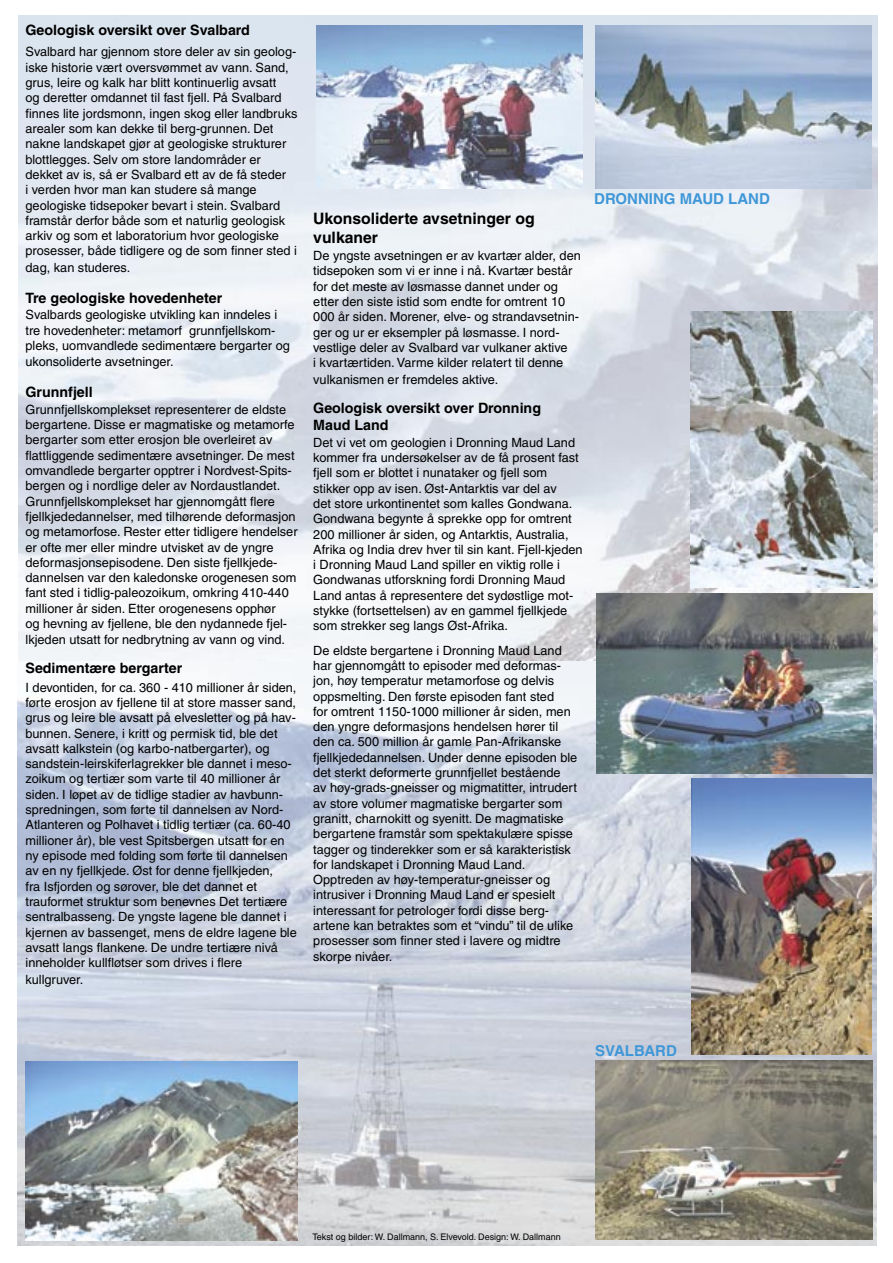
<style>
.page{position:relative;width:893px;height:1263px;background:#fff}
.page>*{position:absolute;margin:0;border:0;box-sizing:border-box;transform-origin:0 0}
.t1{font:700 15.75px "Helvetica";color:#000}
.t2{font:700 15px "Helvetica";color:#3f97d7}
.t3{font:700 14.25px "Helvetica";color:#000}
.t4{font:12.75px/15.3px "Helvetica";color:#000}
.t5{font:9px "Helvetica";color:#000}
</style>
<div class="page">
<img style="left:18px;top:15px;width:859px;height:1231px">
<img style="left:690px;top:311px;width:182px;height:276px">
<img style="left:596px;top:594px;width:277px;height:179px">
<img style="left:596px;top:1060px;width:276px;height:180px">
<img style="left:25px;top:1061px;width:273px;height:180px">
<img style="left:692px;top:778px;width:179px;height:277px">
<img style="left:595px;top:26px;width:277px;height:163px">
<img style="left:316px;top:26px;width:267px;height:163px">
<p class="t3" style="left:26px;top:21px;width:226px">Geologisk oversikt over Svalbard</p>
<p class="t4" style="left:26px;top:44px;width:272px">Svalbard har gjennom store deler av sin geolog-</p>
<p class="t4" style="left:26px;top:60px;width:274px">iske historie vært oversvømmet av vann. Sand, grus, leire og kalk har blitt kontinuerlig avsatt<br>og deretter omdannet til fast fjell. På Svalbard finnes lite jordsmonn, ingen skog eller landbruks arealer som kan dekke til berg-grunnen. Det nakne landskapet gjør at geologiske strukturer blottlegges. Selv om store landområder er dekket av is, så er Svalbard ett av de få steder<br>i verden hvor man kan studere så mange geologiske tidsepoker bevart i stein. Svalbard framstår derfor både som et naturlig geologisk arkiv og som et laboratorium hvor geologiske prosesser, både tidligere og de som finner sted i dag, kan studeres.</p>
<p class="t3" style="left:26px;top:289px;width:198px">Tre geologiske hovedenheter</p>
<p class="t4" style="left:26px;top:307px;width:266px">Svalbards geologiske utvikling kan inndeles i tre hovedenheter: metamorf grunnfjellskom&shy;pleks, uomvandlede sedimentære bergarter og ukonsoliderte avsetninger.</p>
<p class="t3" style="left:26px;top:383px;width:69px">Grunnfjell</p>
<p class="t4" style="left:26px;top:402px;width:274px">Grunnfjellskomplekset representerer de eldste bergartene. Disse er magmatiske og metamorfe bergarter som etter erosjon ble overleiret av flattliggende sedimentære avsetninger. De mest omvandlede bergarter opptrer i Nordvest-Spits&shy;bergen og i nordlige deler av Nordaustlandet.<br>Grunnfjellskomplekset har gjennomgått flere fjellkjededannelser, med tilhørende deformasjon og metamorfose. Rester etter tidligere hendelser er ofte mer eller mindre utvisket av de yngre deformasjonsepisodene. Den siste fjellkjede&shy;dannelsen var den kaledonske orogenesen som fant sted i tidlig-paleozoikum, omkring 410-440 millioner år siden. Etter orogenesens opphør<br>og hevning av fjellene, ble den nydannede fjel&shy;lkjeden utsatt for nedbrytning av vann og vind.</p>
<p class="t3" style="left:26px;top:660px;width:158px">Sedimentære bergarter</p>
<p class="t4" style="left:26px;top:679px;width:272px;text-align:justify">I devontiden, for ca. 360 - 410 millioner år siden, førte erosjon av fjellene til at store masser sand, grus og leire ble avsatt på elvesletter og på hav-</p>
<p class="t4" style="left:26px;top:725px;width:254px">bunnen. Senere, i kritt og permisk tid, ble det</p>
<p class="t4" style="left:26px;top:741px;width:268px">avsatt kalkstein (og karbo-natbergarter), og sandstein-leirskiferlagrekker ble dannet i meso-</p>
<p class="t4" style="left:26px;top:771px;width:256px">zoikum og tertiær som varte til 40 millioner år</p>
<p class="t4" style="left:26px;top:787px;width:273px">siden. I løpet av de tidlige stadier av havbunn&shy;spredningen, som førte til dannelsen av Nord-Atlanteren og Polhavet i tidlig tertiær (ca. 60-40 millioner år), ble vest Spitsbergen utsatt for en ny episode med folding som førte til dannelsen av en ny fjellkjede. Øst for denne fjellkjeden,<br>fra Isfjorden og sørover, ble det dannet et trauformet struktur som benevnes Det tertiære sentralbasseng. De yngste lagene ble dannet i kjernen av bassenget, mens de eldre lagene ble avsatt langs flankene. De undre tertiære nivå</p>
<p class="t4" style="left:26px;top:955px;width:218px">inneholder kullfløtser som drives i flere</p>
<p class="t4" style="left:26px;top:971px;width:59px">kullgruver.</p>
<p class="t1" style="left:313px;top:209px;width:223px">Ukonsoliderte avsetninger og</p>
<p class="t1" style="left:313px;top:228px;width:66px">vulkaner</p>
<p class="t4" style="left:313px;top:248px;width:269px">De yngste avsetningen er av kvartær alder, den tidsepoken som vi er inne i nå. Kvartær består for det meste av løsmasse dannet under og</p>
<p class="t4" style="left:313px;top:294px;width:267px">etter den siste istid som endte for omtrent 10<br>000 år siden. Morener, elve- og strandavsetnin&shy;ger og ur er eksempler på løsmasse. I nord&shy;vestlige deler av Svalbard var vulkaner aktive<br>i kvartærtiden. Varme kilder relatert til denne</p>
<p class="t4" style="left:313px;top:371px;width:187px">vulkanismen er fremdeles aktive.</p>
<p class="t3" style="left:313px;top:399px;width:229px">Geologisk oversikt over Dronning</p>
<p class="t3" style="left:313px;top:416px;width:77px">Maud Land</p>
<p class="t4" style="left:313px;top:434px;width:267px">Det vi vet om geologien i Dronning Maud Land kommer fra undersøkelser av de få prosent fast</p>
<p class="t4" style="left:313px;top:465px;width:271px">fjell som er blottet i nunataker og fjell som stikker opp av isen. Øst-Antarktis var del av<br>det store urkontinentet som kalles Gondwana.<br>Gondwana begynte å sprekke opp for omtrent 200 millioner år siden, og Antarktis, Australia, Afrika og India drev hver til sin kant. Fjell-kjeden i Dronning Maud Land spiller en viktig rolle i Gondwanas utforskning fordi Dronning Maud Land antas å representere det sydøstlige mot&shy;stykke (fortsettelsen) av en gammel fjellkjede som strekker seg langs Øst-Afrika.</p>
<p class="t4" style="left:313px;top:642px;width:266px">De eldste bergartene i Dronning Maud Land har gjennomgått to episoder med deformas&shy;jon, høy temperatur metamorfose og delvis oppsmelting. Den første episoden fant sted<br>for omtrent 1150-1000 millioner år siden, men den yngre deformasjons hendelsen hører til den ca. 500 million år gamle Pan-Afrikanske fjellkjededannelsen. Under denne episoden ble det sterkt deformerte grunnfjellet bestående<br>av høy-grads-gneisser og migmatitter, intrudert av store volumer magmatiske bergarter som granitt, charnokitt og syenitt. De magmatiske bergartene framstår som spektakulære spisse tagger og tinderekker som er så karakteristisk for landskapet i Dronning Maud Land.</p>
<p class="t4" style="left:313px;top:872px;width:238px">Opptreden av høy-temperatur-gneisser og</p>
<p class="t4" style="left:313px;top:887px;width:262px">intrusiver i Dronning Maud Land er spesielt interessant for petrologer fordi disse berg&shy;artene kan betraktes som et “vindu” til de ulike prosesser som finner sted i lavere og midtre skorpe nivåer.</p>
<p class="t2" style="left:594px;top:190px;width:177px">DRONNING MAUD LAND</p>
<p class="t2" style="left:595px;top:1041px;width:83px">SVALBARD</p>
<p class="t5" style="left:313px;top:1231px;width:250px">Tekst og bilder: W. Dallmann, S. Elvevold. Design: W. Dallmann</p>
</div>
